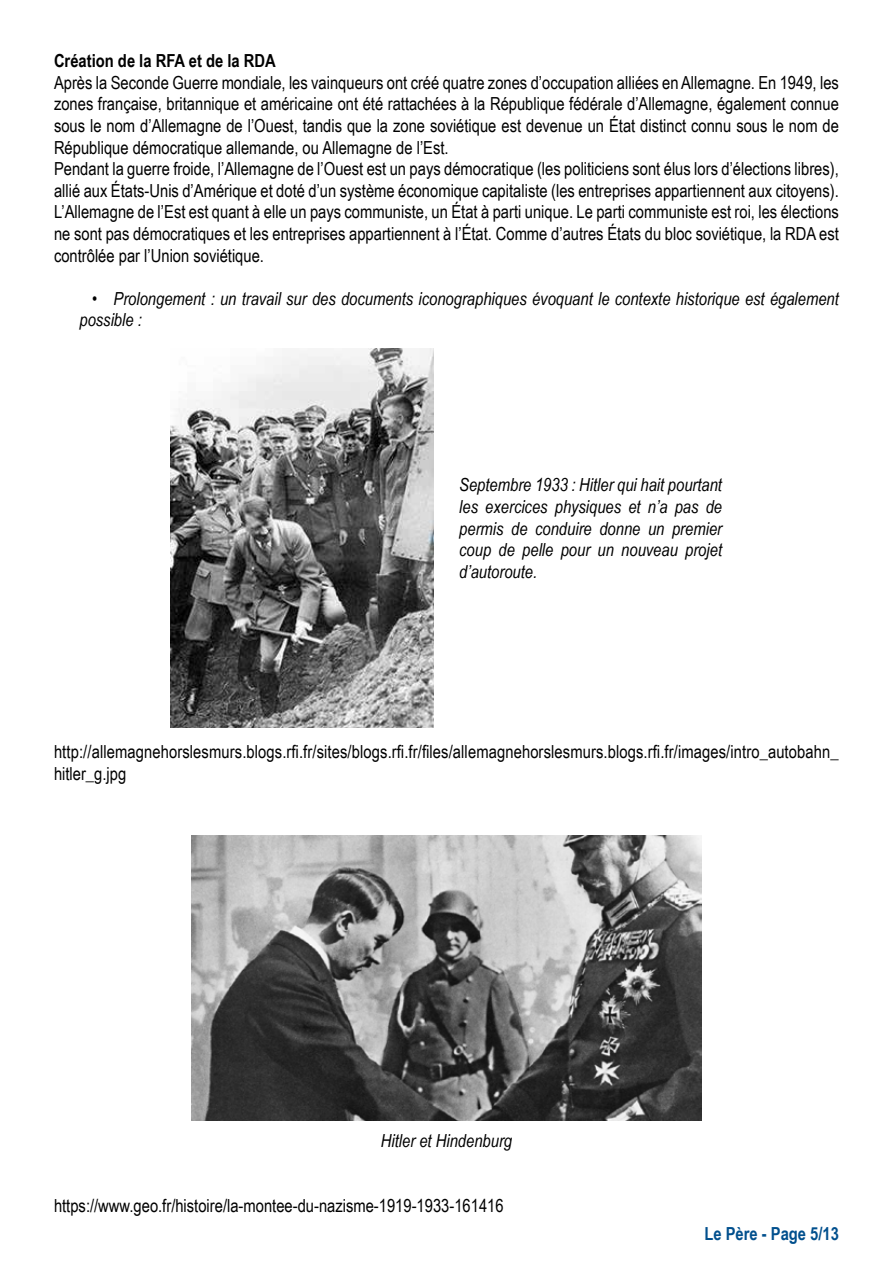
<style>
.page{position:relative;width:893px;height:1263px;background:#fff}
.page>*{position:absolute;margin:0;border:0;box-sizing:border-box;transform-origin:0 0}
.t1{font:18px/21.6px "Arial Narrow";color:#000}
.t2{font:italic 18px/21.6px "Arial Narrow";color:#000}
.t3{font:700 18px "Arial Narrow";color:#000}
.t4{font:700 18px "Arial Narrow";color:#004f8d}
</style>
<div class="page">
<img style="left:171px;top:349px;width:263px;height:378px">
<img style="left:192px;top:835px;width:509px;height:286px">
<p class="t3" style="left:54px;top:47px;width:223px">Création de la RFA et de la RDA</p>
<p class="t1" style="left:54px;top:71px;width:786px">Après la Seconde Guerre mondiale, les vainqueurs ont créé quatre zones d’occupation alliées en Allemagne. En 1949, les zones française, britannique et américaine ont été rattachées à la République fédérale d’Allemagne, également connue sous le nom d’Allemagne de l’Ouest, tandis que la zone soviétique est devenue un État distinct connu sous le nom de République démocratique allemande, ou Allemagne de l’Est.<br>Pendant la guerre froide, l’Allemagne de l’Ouest est un pays démocratique (les politiciens sont élus lors d’élections libres), allié aux États-Unis d’Amérique et doté d’un système économique capitaliste (les entreprises appartiennent aux citoyens).<br>L’Allemagne de l’Est est quant à elle un pays communiste, un État à parti unique. Le parti communiste est roi, les élections ne sont pas démocratiques et les entreprises appartiennent à l’État. Comme d’autres États du bloc soviétique, la RDA est contrôlée par l’Union soviétique.</p>
<p class="t2" style="left:80px;top:287px;width:761px;text-indent:13px">• Prolongement : un travail sur des documents iconographiques évoquant le contexte historique est également possible :</p>
<p class="t2" style="left:459px;top:474px;width:264px;text-align:justify">Septembre 1933 : Hitler qui hait pourtant les exercices physiques et n’a pas de permis de conduire donne un premier coup de pelle pour un nouveau projet d’autoroute.</p>
<p class="t1" style="left:54px;top:740px;width:786px">http://allemagnehorslesmurs.blogs.rfi.fr/sites/blogs.rfi.fr/files/allemagnehorslesmurs.blogs.rfi.fr/images/intro_autobahn_ hitler_g.jpg</p>
<p class="t2" style="left:381px;top:1130px;width:133px">Hitler et Hindenburg</p>
<p class="t1" style="left:54px;top:1194px;width:451px">https://www.geo.fr/histoire/la-montee-du-nazisme-1919-1933-161416</p>
<p class="t4" style="left:704px;top:1220px;width:136px">Le Père - Page 5/13</p>
</div>
